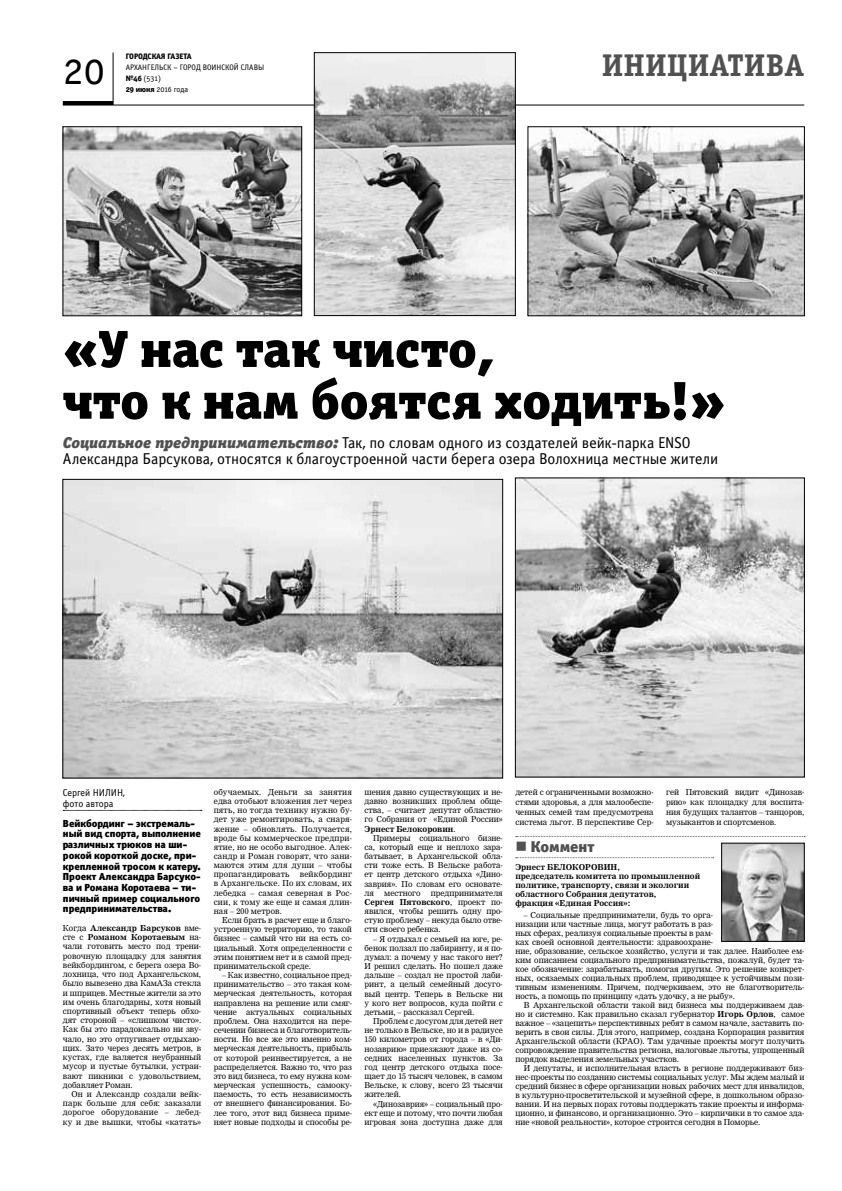
<style>
.page{position:relative;width:842px;height:1191px;background:#fff}
.page>*{position:absolute;margin:0;border:0;box-sizing:border-box;transform-origin:0 0}
.t1{font:52.5px/51.7px "Officina Serif Black OSC";color:#000}
.t2{font:42px "Officina Serif Book OSC";color:#000}
.t3{font:31.5px "Officina Serif Bold OSC";color:#515151}
.t4{font:15.8px/15.8px "Officina Sans Book OSC";color:#000}
.t5{font:15.8px "Officina Sans Black C";color:#515151}
.t6{font:10.3px/10.7px "Officina Sans Black C";color:#000}
.t7{font:10px/10.7px "Officina Sans Book OSC";color:#000}
.t8{font:8px/9.2px "Nimrod Cyr";color:#000;text-align:justify}
.t9{font:700 8px/9px "Nimrod Cyr";color:#000}
.t10{font:8px/11px "Officina Sans Book OSC";color:#000}
.t11{font:8px "Officina Sans Extra Bold OSC";color:#000}
.s1{font-family:"Officina Sans Extra Bold OSC"}
.s2{font-family:"Officina Serif Black OSC";font-style:italic;color:#515151}
.s3{font-weight:700}
</style>
<div class="page">
<hr style="left:113px;top:52px;width:1px;height:53px;background:#000">
<hr style="left:63px;top:105px;width:741px;height:1px;background:#000">
<hr style="left:63px;top:101px;width:50px;height:4px;background:#000">
<svg style="left:63px;top:810px;width:139px;height:1px"></svg>
<svg style="left:516px;top:857px;width:197px;height:1px"></svg>
<img style="left:723px;top:850px;width:79px;height:89px">
<div style="left:721px;top:843px;width:83px;height:98px;border:1px solid #000"></div>
<img style="left:316px;top:54px;width:197px;height:260px">
<div style="left:314px;top:52px;width:201px;height:264px;border:1px solid #000"></div>
<img style="left:530px;top:129px;width:272px;height:185px">
<img style="left:65px;top:129px;width:235px;height:185px">
<div style="left:63px;top:127px;width:239px;height:189px;border:1px solid #000"></div>
<img style="left:517px;top:480px;width:285px;height:295px">
<img style="left:65px;top:481px;width:436px;height:295px">
<div style="left:63px;top:479px;width:440px;height:299px;border:1px solid #000"></div>
<svg style="left:516px;top:836px;width:289px;height:14px"></svg>
<h2 class="t2" style="left:63px;top:47px;width:44px">20</h2>
<p class="t11" style="left:126px;top:51px;width:67px">Городская газета</p>
<p class="t10" style="left:126px;top:62px;width:140px">Архангельск – город воинской славы <span class="s1">№46</span> (531)<br><span class="s1">29 июня</span> 2016 года</p>
<h3 class="t3" style="left:602px;top:47px;width:204px">инициатива</h3>
<h1 class="t1" style="left:63px;top:323px;width:664px">«У нас так чисто,<br>что к нам боятся ходить!»</h1>
<h3 class="t4" style="left:63px;top:435px;width:657px"><span class="s2">Социальное предпринимательство:</span> Так, по словам одного из создателей вейк-парка ENSO<br>Александра Барсукова, относятся к благоустроенной части берега озера Волохница местные жители</h3>
<p class="t7" style="left:63px;top:787px;width:64px">Сергей Н илин, фото автора</p>
<p class="t6" style="left:63px;top:817px;width:139px">Вейкбординг – экстремаль&shy;ный вид спорта, выполнение различных трюков на ши&shy;рокой короткой доске, при&shy;крепленной тросом к катеру.<br>Проект Александра Барсуко&shy;ва и Романа Коротаева – ти&shy;пичный пример социального предпринимательства.</p>
<p class="t8" style="left:63px;top:923px;width:140px">Когда <span class="s3">Александр Барсуков</span> вме&shy;сте с <span class="s3">Романом Коротаевым</span> на&shy;чали готовить место под трени&shy;ровочную площадку для занятия вейкбордингом, с берега озера Во&shy;лохница, что под Архангельском, было вывезено два КамАЗа стекла и шприцев. Местные жители за это им очень благодарны, хотя новый спортивный объект теперь обхо&shy;дят стороной – «слишком чисто».<br>Как бы это парадоксально ни зву&shy;чало, но это отпугивает отдыхаю&shy;щих. Зато через десять метров, в кустах, где валяется неубранный мусор и пустые бутылки, устраи&shy;вают пикники с удовольствием, добавляет Роман.</p>
<p class="t8" style="left:63px;top:1089px;width:140px;text-indent:9px">Он и Александр создали вейк&shy;парк больше для себя: заказали дорогое оборудование – лебед&shy;ку и две вышки, чтобы «катать»</p>
<p class="t8" style="left:214px;top:787px;width:140px">обучаемых. Деньги за занятия едва отобьют вложения лет через пять, но тогда технику нужно бу&shy;дет уже ремонтировать, а снаря&shy;жение – обновлять. Получается, вроде бы коммерческое предпри&shy;ятие, но не особо выгодное. Алек&shy;сандр и Роман говорят, что зани&shy;маются этим для души – чтобы пропагандировать</p>
<p class="t8" style="left:214px;top:869px;width:140px;text-indent:86px">вейкбординг в Архангельске. По их словам, их лебедка – самая северная в Рос&shy;сии, к тому же еще и самая длин&shy;ная – 200 метров.</p>
<p class="t8" style="left:214px;top:915px;width:140px;text-indent:9px">Если брать в расчет еще и благо&shy;устроенную территорию, то такой бизнес – самый что ни на есть со&shy;циальный. Хотя определенности с этим понятием нет и в самой пред&shy;принимательской среде.</p>
<p class="t8" style="left:214px;top:970px;width:140px;text-indent:9px">– Как известно, социальное пред&shy;принимательство – это такая ком&shy;мерческая деятельность, которая направлена на решение или смяг&shy;чение актуальных социальных проблем. Она находится на пере&shy;сечении бизнеса и благотворитель&shy;ности. Но все же это именно ком&shy;мерческая деятельность, прибыль от которой реинвестируется, а не распределяется. Важно то, что раз это вид бизнеса, то ему нужна ком&shy;мерческая успешность, самооку&shy;паемость, то есть независимость от внешнего финансирования. Бо&shy;лее того, этот вид бизнеса приме&shy;няет новые подходы и способы ре-</p>
<p class="t8" style="left:364px;top:787px;width:140px">шения давно существующих и не&shy;давно возникших проблем обще&shy;ства, – считает депутат областно&shy;го Собрания от «Единой России» <span class="s3">Эрнест Белокоровин</span>.</p>
<p class="t8" style="left:364px;top:833px;width:140px;text-indent:9px">Примеры социального бизне&shy;са, который еще и неплохо зара&shy;батывает, в Архангельской обла&shy;сти тоже есть. В Вельске работа&shy;ет центр детского отдыха «Дино&shy;заврия». По словам его основате&shy;ля</p>
<p class="t8" style="left:364px;top:888px;width:140px;text-indent:66px">предпринимателя <span class="s3">Сергея Пятовского</span>, проект по&shy;явился, чтобы решить одну про&shy;стую проблему – некуда было отве&shy;сти своего ребенка.</p>
<p class="t8" style="left:364px;top:934px;width:140px;text-indent:9px">– Я отдыхал с семьей на юге, ре&shy;бенок ползал по лабиринту, и я по&shy;думал: а почему у нас такого нет?<br>И решил сделать. Но пошел даже дальше – создал не простой лаби&shy;ринт, а целый семейный досуго&shy;вый центр. Теперь в Вельске ни у кого нет вопросов, куда пойти с детьми, – рассказал Сергей.</p>
<p class="t8" style="left:364px;top:1016px;width:140px;text-indent:9px">Проблем с досугом для детей нет не только в Вельске, но и в радиусе 150 километров от города – в «Ди&shy;нозаврию» приезжают даже из со&shy;седних населенных пунктов. За год центр детского отдыха посе&shy;щает до 15 тысяч человек, в самом Вельске, к слову, всего 23 тысячи жителей.</p>
<p class="t8" style="left:364px;top:1099px;width:140px;text-indent:9px">«Динозаврия» – социальный про&shy;ект еще и потому, что почти любая игровая зона доступна даже для</p>
<p class="t8" style="left:384px;top:888px;width:38px">местного</p>
<p class="t8" style="left:515px;top:787px;width:140px;line-height:9.9px">детей с ограниченными возможно&shy;стями здоровья, а для малообеспе&shy;ченных семей там предусмотрена система льгот. В перспективе Сер-</p>
<p class="t8" style="left:666px;top:787px;width:140px;line-height:9.9px">гей Пятовский видит «Динозав&shy;рию» как площадку для воспита&shy;ния будущих талантов – танцоров, музыкантов и спортсменов.</p>
<h3 class="t5" style="left:531px;top:836px;width:65px">Коммент</h3>
<p class="t9" style="left:515px;top:862px;width:46px">Эрнест Белокоровин</p>
<p class="t9" style="left:515px;top:862px;width:186px;text-indent:102px">,<br>председатель комитета по промышленной политике, транспорту, связи и экологии областного Собрания депутатов,<br>фракция «Единая Россия»:</p>
<p class="t8" style="left:515px;top:910px;width:290px;text-align:left;text-indent:9px">– Социальные предприниматели, будь то орга-<br>низации или частные лица, могут работать в раз-<br>ных сферах, реализуя социальные проекты в рам-<br>ках своей основной деятельности: здравоохране-<br>ние, образование, сельское хозяйство, услуги и так далее. Наиболее ем&shy;ким описанием социального предпринимательства, пожалуй, будет та&shy;кое обозначение: зарабатывать, помогая другим. Это решение конкрет&shy;ных, осязаемых социальных проблем, приводящее к устойчивым пози&shy;тивным изменениям. Причем, подчеркиваем, это не благотворитель&shy;ность, а помощь по принципу «дать удочку, а не рыбу».</p>
<p class="t8" style="left:515px;top:1000px;width:290px;text-indent:9px">В Архангельской области такой вид бизнеса мы поддерживаем дав&shy;но и системно. Как правильно сказал губернатор <span class="s3">Игорь Орлов</span>, самое важное – «зацепить» перспективных ребят в самом начале, заставить по&shy;верить в свои силы. Для этого, например, создана Корпорация развития Архангельской области (КРАО). Там удачные проекты могут получить сопровождение правительства региона, налоговые льготы, упрощенный порядок выделения земельных участков.</p>
<p class="t8" style="left:515px;top:1063px;width:290px;text-indent:9px">И депутаты, и исполнительная власть в регионе поддерживают биз&shy;нес-проекты по созданию системы социальных услуг. Мы ждем малый и средний бизнес в сфере организации новых рабочих мест для инвалидов, в культурно-просветительской и музейной сфере, в дошкольном образо&shy;вании. И на первых порах готовы поддержать такие проекты и информа&shy;ционно, и финансово, и организационно. Это – кирпичики в то самое зда&shy;ние «новой реальности», которое строится сегодня в Поморье.</p>
</div>
